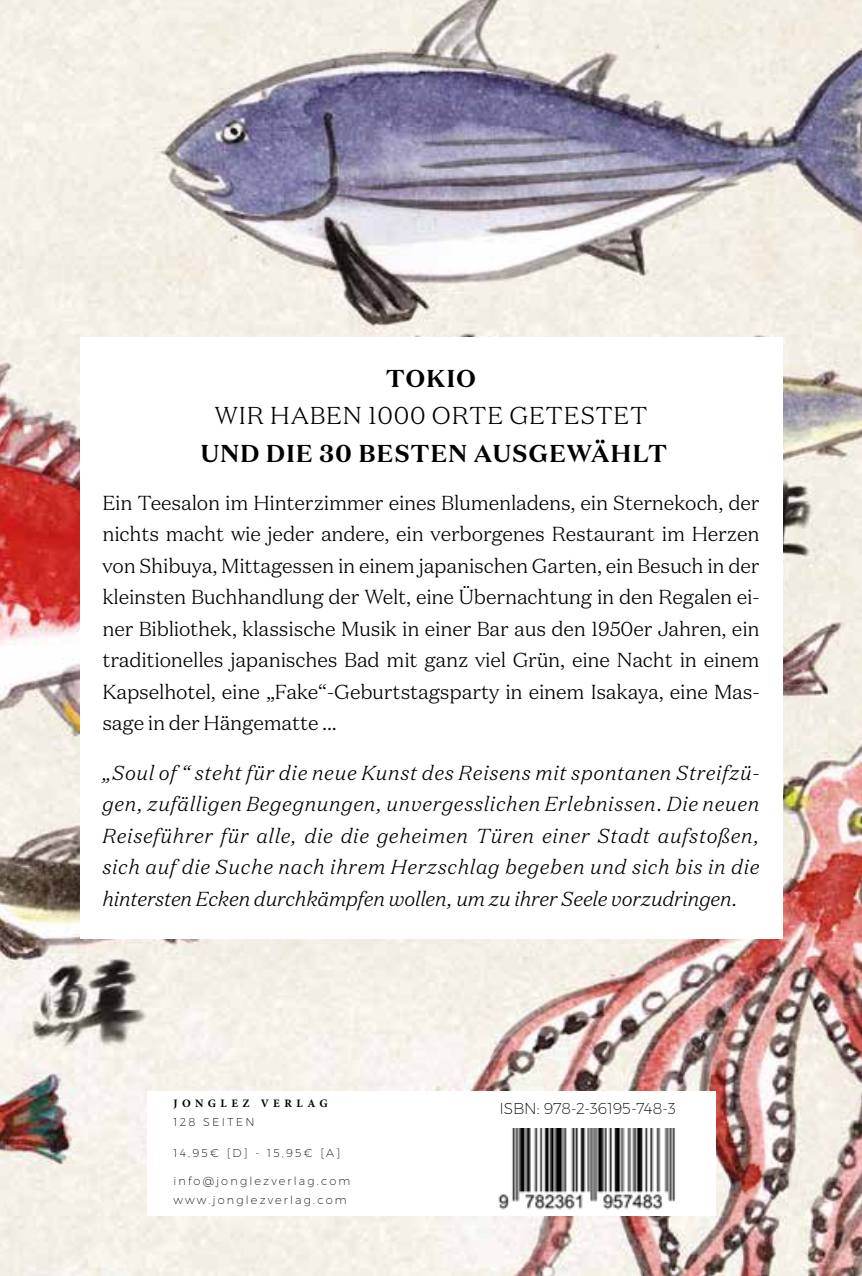
<style>
.page{position:relative;width:862px;height:1276px;background:#fff}
.page>*{position:absolute;margin:0;border:0;box-sizing:border-box;transform-origin:0 0}
.t1{font:700 24.3px "Domaine Text";letter-spacing:.03em;color:#000}
.t2{font:300 24.3px "Domaine Text";letter-spacing:.03em;color:#000}
.t3{font:300 20.25px/31.5px "Domaine Text";letter-spacing:-.01em;color:#000;text-align:justify}
.t4{font:italic 300 20.25px/31.5px "Domaine Text";letter-spacing:-.01em;color:#000;text-align:justify}
.t5{font:200 15.75px "Montserrat";letter-spacing:-.01em;color:#000}
.t6{font:200 11.47px/19.3px "Montserrat";letter-spacing:.19em;color:#000}
.t7{font:700 11.47px "Minion Pro";letter-spacing:.39em;color:#000}
.s1{color:#fff}
</style>
<div class="page">
<img style="left:0;top:0;width:861px;height:1276px">
<div style="left:147px;top:1090px;width:567px;height:125px;background:#fff"></div>
<div style="left:80px;top:337px;width:701px;height:601px;background:#fff"></div>
<img style="left:498px;top:1129px;width:177px;height:81px">
<p class="t1" style="left:385px;top:362px;width:92px">TOKIO</p>
<p class="t2" style="left:214px;top:401px;width:434px">WIR HABEN 1000 ORTE GETESTET</p>
<p class="t1" style="left:200px;top:438px;width:468px">UND DIE 30 BESTEN AUSGEWÄHLT</p>
<p class="t3" style="left:102px;top:486px;width:658px">Ein Teesalon im Hinterzimmer eines Blumenladens, ein Sternekoch, der nichts macht wie jeder andere, ein verborgenes Restaurant im Herzen von Shibuya, Mittagessen in einem japanischen Garten, ein Besuch in der kleinsten Buchhandlung der Welt, eine Übernachtung in den Regalen ei&shy;ner Bibliothek, klassische Musik in einer Bar aus den 1950er Jahren, ein traditionelles japanisches Bad mit ganz viel Grün, eine Nacht in einem Kapselhotel, eine „Fake“-Geburtstagsparty in einem Isakaya, eine Mas&shy;sage in der Hängematte ...</p>
<p class="t4" style="left:102px;top:756px;width:658px">„Soul of “ steht für die neue Kunst des Reisens mit spontanen Streifzü&shy;gen, zufälligen Begegnungen, unvergesslichen Erlebnissen. Die neuen Reiseführer für alle, die die geheimen Türen einer Stadt aufstoßen, sich auf die Suche nach ihrem Herzschlag begeben und sich bis in die hintersten Ecken durchkämpfen wollen, um zu ihrer Seele vorzudringen.</p>
<p class="t7" style="left:173px;top:1095px;width:156px">JONGLEZ VERLAG</p>
<p class="t6" style="left:173px;top:1112px;width:137px">128 SEITEN <span class="s1">PAGES</span></p>
<p class="t6" style="left:173px;top:1142px;width:168px">14,95€ [D] - 15,95€ [A]</p>
<p class="t6" style="left:173px;top:1171px;width:178px">info@jonglezverlag.com www.jonglezverlag.com</p>
<p class="t5" style="left:499px;top:1098px;width:178px">ISBN: 978-2-36195-748-3</p>
</div>
